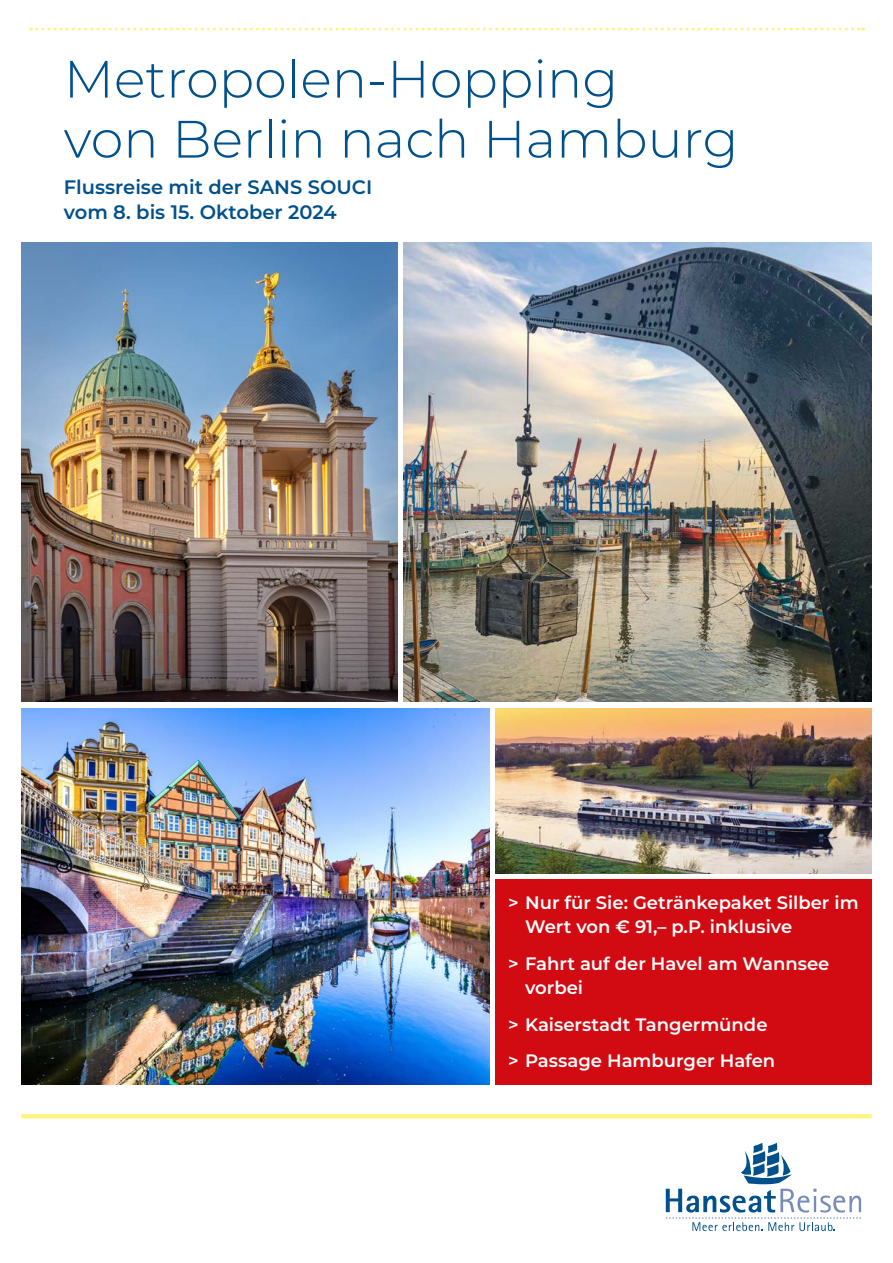
<style>
.page{position:relative;width:893px;height:1263px;background:#fff}
.page>*{position:absolute;margin:0;border:0;box-sizing:border-box;transform-origin:0 0}
.t1{font:300 52.5px/60px "Montserrat";color:#00508c}
.t2{font:600 19.5px/25.5px "Montserrat";color:#00508c}
.t3{font:600 18px/24px "Montserrat";color:#fff}
</style>
<div class="page">
<svg style="left:31px;top:28px;width:832px;height:3px"></svg>
<hr style="left:21px;top:1114px;width:851px;height:4px;background:#fff482">
<svg style="left:666px;top:1143px;width:195px;height:88px"></svg>
<img style="left:21px;top:242px;width:377px;height:460px">
<img style="left:21px;top:708px;width:468px;height:376px">
<img style="left:495px;top:708px;width:377px;height:166px">
<div style="left:495px;top:879px;width:377px;height:205px;background:#d20a11"></div>
<img style="left:404px;top:242px;width:468px;height:460px">
<h1 class="t1" style="left:64px;top:47px;width:676px">Metropolen-Hopping<br>von Berlin nach Hamburg</h1>
<p class="t2" style="left:64px;top:173px;width:310px">Flussreise mit der SANS SOUCI vom 8. bis 15. Oktober 2024</p>
<p class="t3" style="left:525px;top:890px;width:335px;text-indent:-17px">&gt; Nur für Sie: Getränkepaket Silber im<br>Wert von € 91,– p.P. inklusive</p>
<p class="t3" style="left:525px;top:951px;width:306px;text-indent:-17px">&gt; Fahrt auf der Havel am Wannsee vorbei</p>
<p class="t3" style="left:508px;top:1005px;width:269px;line-height:36.8px">&gt; Kaiserstadt Tangermünde &gt; Passage Hamburger Hafen</p>
</div>
